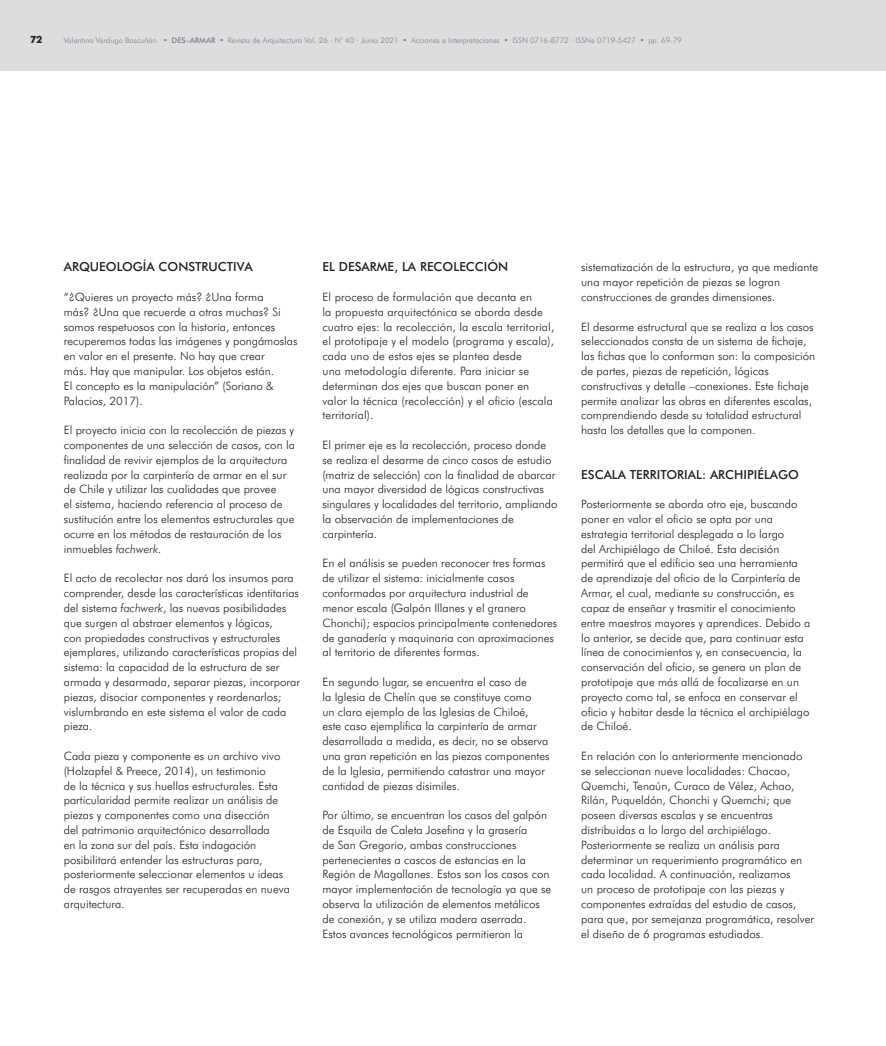
<style>
.page{position:relative;width:886px;height:1046px;background:#fff}
.page>*{position:absolute;margin:0;border:0;box-sizing:border-box;transform-origin:0 0}
.t1{font:500 12.5px "Futura BT";color:#231f20}
.t2{font:300 11.5px/14.8px "Futura BT";color:#231f20}
.t3{font:700 10px "Futura BT";color:#231f20}
.t4{font:300 7.75px "Futura BT";color:#808285}
.s1{font-weight:500}
.s2{font-style:italic}
</style>
<div class="page">
<div style="left:0;top:0;width:886px;height:71px;background:#dcdddf"></div>
<p class="t3" style="left:30px;top:34px;width:14px">72</p>
<p class="t4" style="left:64px;top:36px;width:620px">Valentina Verdugo Bascuñán • <span class="s1">DES–ARMAR</span> • Revista de Arquitectura Vol. 26 · N° 40 · Junio 2021 • Acciones e Interpretaciones • ISSN 0716-8772 · ISSNe 0719-5427 • pp. 69-79</p>
<p class="t1" style="left:64px;top:259px;width:190px">ARQUEOLOGÍA CONSTRUCTIVA</p>
<p class="t2" style="left:64px;top:289px;width:235px">“¿Quieres un proyecto más? ¿Una forma<br>más? ¿Una que recuerde a otras muchas? Si somos respetuosos con la historia, entonces recuperemos todas las imágenes y pongámoslas en valor en el presente. No hay que crear<br>más. Hay que manipular. Los objetos están.<br>El concepto es la manipulación” (Soriano &amp; Palacios, 2017).</p>
<p class="t2" style="left:64px;top:422px;width:233px">El proyecto inicia con la recolección de piezas y componentes de una selección de casos, con la finalidad de revivir ejemplos de la arquitectura realizada por la carpintería de armar en el sur de Chile y utilizar las cualidades que provee<br>el sistema, haciendo referencia al proceso de sustitución entre los elementos estructurales que ocurre en los métodos de restauración de los inmuebles <span class="s2">fachwerk.</span></p>
<p class="t2" style="left:64px;top:570px;width:238px">El acto de recolectar nos dará los insumos para comprender, desde las características identitarias del sistema <span class="s2">fachwerk</span>, las nuevas posibilidades que surgen al abstraer elementos y lógicas,<br>con propiedades constructivas y estructurales ejemplares, utilizando características propias del sistema: la capacidad de la estructura de ser armada y desarmada, separar piezas, incorporar piezas, disociar componentes y reordenarlos; vislumbrando en este sistema el valor de cada pieza.</p>
<p class="t2" style="left:64px;top:748px;width:228px">Cada pieza y componente es un archivo vivo (Holzapfel &amp; Preece, 2014), un testimonio<br>de la técnica y sus huellas estructurales. Esta particularidad permite realizar un análisis de piezas y componentes como una disección<br>del patrimonio arquitectónico desarrollada<br>en la zona sur del país. Esta indagación posibilitará entender las estructuras para, posteriormente seleccionar elementos u ideas de rasgos atrayentes ser recuperadas en nueva arquitectura.</p>
<p class="t1" style="left:322px;top:259px;width:187px">EL DESARME, LA RECOLECCIÓN</p>
<p class="t2" style="left:322px;top:289px;width:233px">El proceso de formulación que decanta en<br>la propuesta arquitectónica se aborda desde cuatro ejes: la recolección, la escala territorial, el prototipaje y el modelo (programa y escala), cada uno de estos ejes se plantea desde<br>una metodología diferente. Para iniciar se determinan dos ejes que buscan poner en valor la técnica (recolección) y el oficio (escala territorial).</p>
<p class="t2" style="left:322px;top:437px;width:236px">El primer eje es la recolección, proceso donde se realiza el desarme de cinco casos de estudio (matriz de selección) con la finalidad de abarcar una mayor diversidad de lógicas constructivas singulares y localidades del territorio, ampliando la observación de implementaciones de carpintería.</p>
<p class="t2" style="left:322px;top:556px;width:236px">En el análisis se pueden reconocer tres formas de utilizar el sistema: inicialmente casos conformados por arquitectura industrial de menor escala (Galpón Illanes y el granero Chonchi); espacios principalmente contenedores de ganadería y maquinaria con aproximaciones al territorio de diferentes formas.</p>
<p class="t2" style="left:322px;top:674px;width:229px">En segundo lugar, se encuentra el caso de<br>la Iglesia de Chelín que se constituye como<br>un claro ejemplo de las Iglesias de Chiloé, este caso ejemplifica la carpintería de armar desarrollada a medida, es decir, no se observa una gran repetición en las piezas componentes de la Iglesia, permitiendo catastrar una mayor cantidad de piezas disimiles.</p>
<p class="t2" style="left:322px;top:807px;width:230px">Por último, se encuentran los casos del galpón de Esquila de Caleta Josefina y la grasería<br>de San Gregorio, ambas construcciones pertenecientes a cascos de estancias en la Región de Magallanes. Estos son los casos con mayor implementación de tecnología ya que se observa la utilización de elementos metálicos de conexión, y se utiliza madera aserrada.<br>Estos avances tecnológicos permitieron la</p>
<p class="t2" style="left:581px;top:260px;width:238px">sistematización de la estructura, ya que mediante una mayor repetición de piezas se logran construcciones de grandes dimensiones.</p>
<p class="t2" style="left:581px;top:319px;width:235px">El desarme estructural que se realiza a los casos seleccionados consta de un sistema de fichaje, las fichas que lo conforman son: la composición de partes, piezas de repetición, lógicas constructivas y detalle –conexiones. Este fichaje permite analizar las obras en diferentes escalas, comprendiendo desde su totalidad estructural hasta los detalles que la componen.</p>
<p class="t1" style="left:581px;top:466px;width:219px">ESCALA TERRITORIAL: ARCHIPIÉLAGO</p>
<p class="t2" style="left:581px;top:496px;width:231px">Posteriormente se aborda otro eje, buscando poner en valor el oficio se opta por una estrategia territorial desplegada a lo largo<br>del Archipiélago de Chiloé. Esta decisión permitirá que el edificio sea una herramienta de aprendizaje del oficio de la Carpintería de Armar, el cual, mediante su construcción, es capaz de enseñar y trasmitir el conocimiento entre maestros mayores y aprendices. Debido a lo anterior, se decide que, para continuar esta línea de conocimientos y, en consecuencia, la conservación del oficio, se genera un plan de prototipaje que más allá de focalizarse en un proyecto como tal, se enfoca en conservar el oficio y habitar desde la técnica el archipiélago de Chiloé.</p>
<p class="t2" style="left:581px;top:748px;width:234px">En relación con lo anteriormente mencionado se seleccionan nueve localidades: Chacao, Quemchi, Tenaún, Curaco de Vélez, Achao, Rilán, Puqueldón, Chonchi y Quemchi; que poseen diversas escalas y se encuentras distribuidas a lo largo del archipiélago.<br>Posteriormente se realiza un análisis para determinar un requerimiento programático en cada localidad. A continuación, realizamos<br>un proceso de prototipaje con las piezas y componentes extraídas del estudio de casos, para que, por semejanza programática, resolver el diseño de 6 programas estudiados.</p>
</div>
